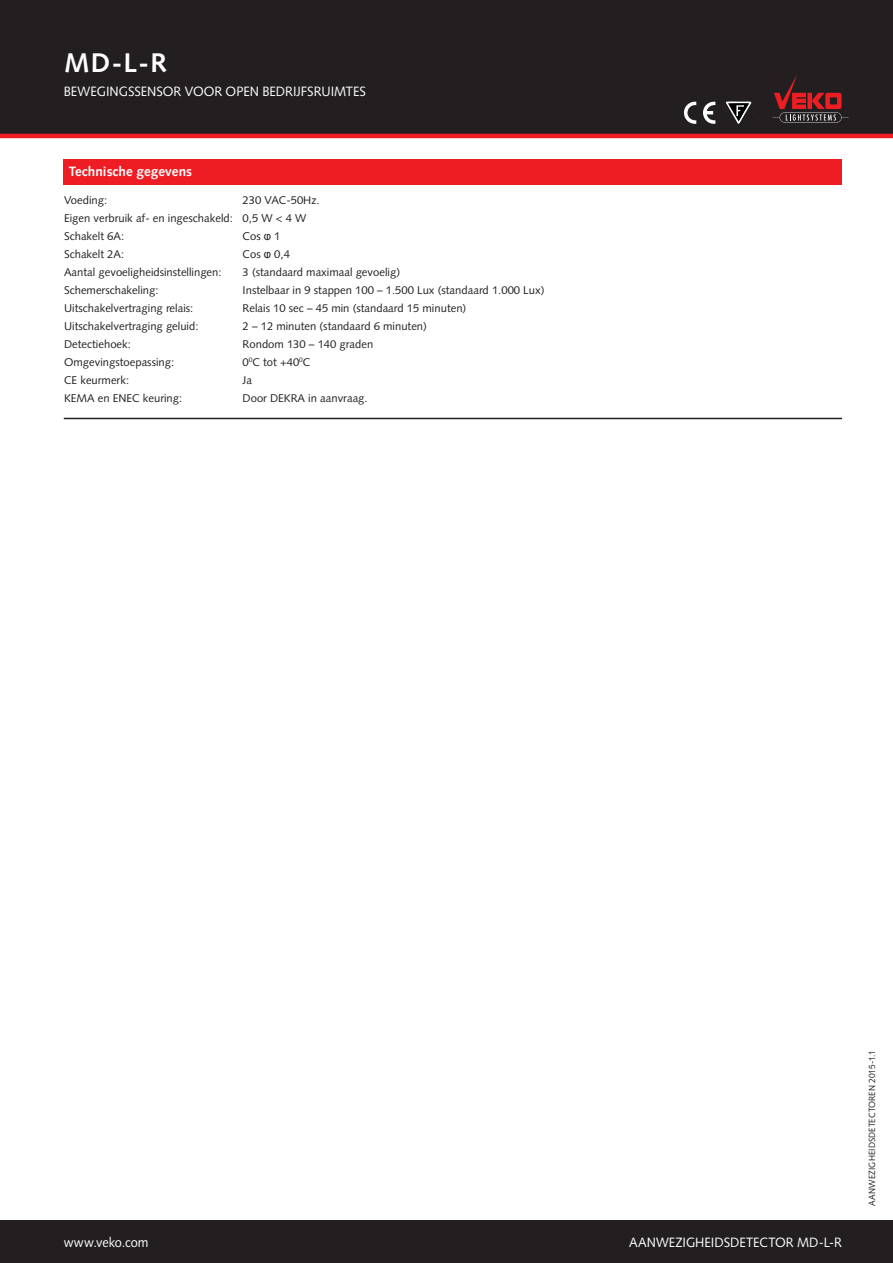
<style>
.page{position:relative;width:893px;height:1263px;background:#fff}
.page>*{position:absolute;margin:0;border:0;box-sizing:border-box;transform-origin:0 0}
.t1{font:700 27px "Syntax";color:#fff}
.t2{font:13.5px "Syntax";color:#fff;scale:.95 1}
.t3{font:700 13.5px "Syntax";color:#fff}
.t4{font:11.25px "Syntax";color:#231f20}
.t5{font:9px "Syntax";letter-spacing:.015em;color:#231f20;scale:.93 1}
.s1{font-family:"Arial"}
</style>
<div class="page">
<div style="left:0;top:0;width:893px;height:136px;background:#231f20"></div>
<hr style="left:0;top:134px;width:893px;height:4px;background:#ee1d23">
<div style="left:0;top:1220px;width:893px;height:43px;background:#231f20"></div>
<svg style="left:773px;top:75px;width:76px;height:48px"></svg>
<div style="left:64px;top:159px;width:778px;height:26px;background:#ee1d23"></div>
<svg style="left:684px;top:101px;width:12px;height:23px"></svg>
<svg style="left:703px;top:101px;width:12px;height:23px"></svg>
<svg style="left:726px;top:101px;width:26px;height:23px"></svg>
<hr style="left:64px;top:418px;width:778px;height:1px;background:#231f20">
<p class="t1" style="left:64px;top:47px;width:104px">MD-L-R</p>
<p class="t2" style="left:64px;top:84px;width:320px">BEWEGINGSSENSOR VOOR OPEN BEDRIJFSRUIMTES</p>
<p class="t3" style="left:69px;top:163px;width:125px">Technische gegevens</p>
<p class="t4" style="left:64px;top:193px;width:45px">Voeding:</p>
<p class="t4" style="left:243px;top:193px;width:78px">230 VAC-50Hz.</p>
<p class="t4" style="left:64px;top:211px;width:244px">Eigen verbruik af- en ingeschakeld: 0,5 W &lt; 4 W</p>
<p class="t4" style="left:64px;top:229px;width:62px">Schakelt 6A:</p>
<p class="t4" style="left:243px;top:229px;width:39px">Cos <span class="s1">ⱷ</span> 1</p>
<p class="t4" style="left:64px;top:247px;width:62px">Schakelt 2A:</p>
<p class="t4" style="left:243px;top:247px;width:49px">Cos <span class="s1">ⱷ</span> 0,4</p>
<p class="t4" style="left:64px;top:265px;width:159px">Aantal gevoeligheidsinstellingen:</p>
<p class="t4" style="left:243px;top:265px;width:159px">3 (standaard maximaal gevoelig)</p>
<p class="t4" style="left:64px;top:283px;width:96px">Schemerschakeling:</p>
<p class="t4" style="left:243px;top:283px;width:303px">Instelbaar in 9 stappen 100 – 1.500 Lux (standaard 1.000 Lux)</p>
<p class="t4" style="left:64px;top:301px;width:131px">Uitschakelvertraging relais:</p>
<p class="t4" style="left:243px;top:301px;width:225px">Relais 10 sec – 45 min (standaard 15 minuten)</p>
<p class="t4" style="left:64px;top:319px;width:136px">Uitschakelvertraging geluid:</p>
<p class="t4" style="left:243px;top:319px;width:186px">2 – 12 minuten (standaard 6 minuten)</p>
<p class="t4" style="left:64px;top:337px;width:68px">Detectiehoek:</p>
<p class="t4" style="left:243px;top:337px;width:132px">Rondom 130 – 140 graden</p>
<p class="t4" style="left:64px;top:355px;width:112px">Omgevingstoepassing:</p>
<p class="t4" style="left:243px;top:355px;width:69px">0<sup>0</sup>C tot +40<sup>0</sup>C</p>
<p class="t4" style="left:64px;top:373px;width:67px">CE keurmerk:</p>
<p class="t4" style="left:243px;top:373px;width:11px">Ja</p>
<p class="t4" style="left:64px;top:391px;width:120px">KEMA en ENEC keuring:</p>
<p class="t4" style="left:243px;top:391px;width:127px">Door DEKRA in aanvraag.</p>
<p class="t2" style="left:64px;top:1234px;width:91px">www.veko.com</p>
<p class="t2" style="left:629px;top:1234px;width:226px">AANWEZIGHEIDSDETECTOR MD-L-R</p>
<p class="t5" style="left:867px;top:1205px;width:168px;rotate:-90deg">AANWEZIGHEIDSDETECTOREN 2015-1.1</p>
</div>
